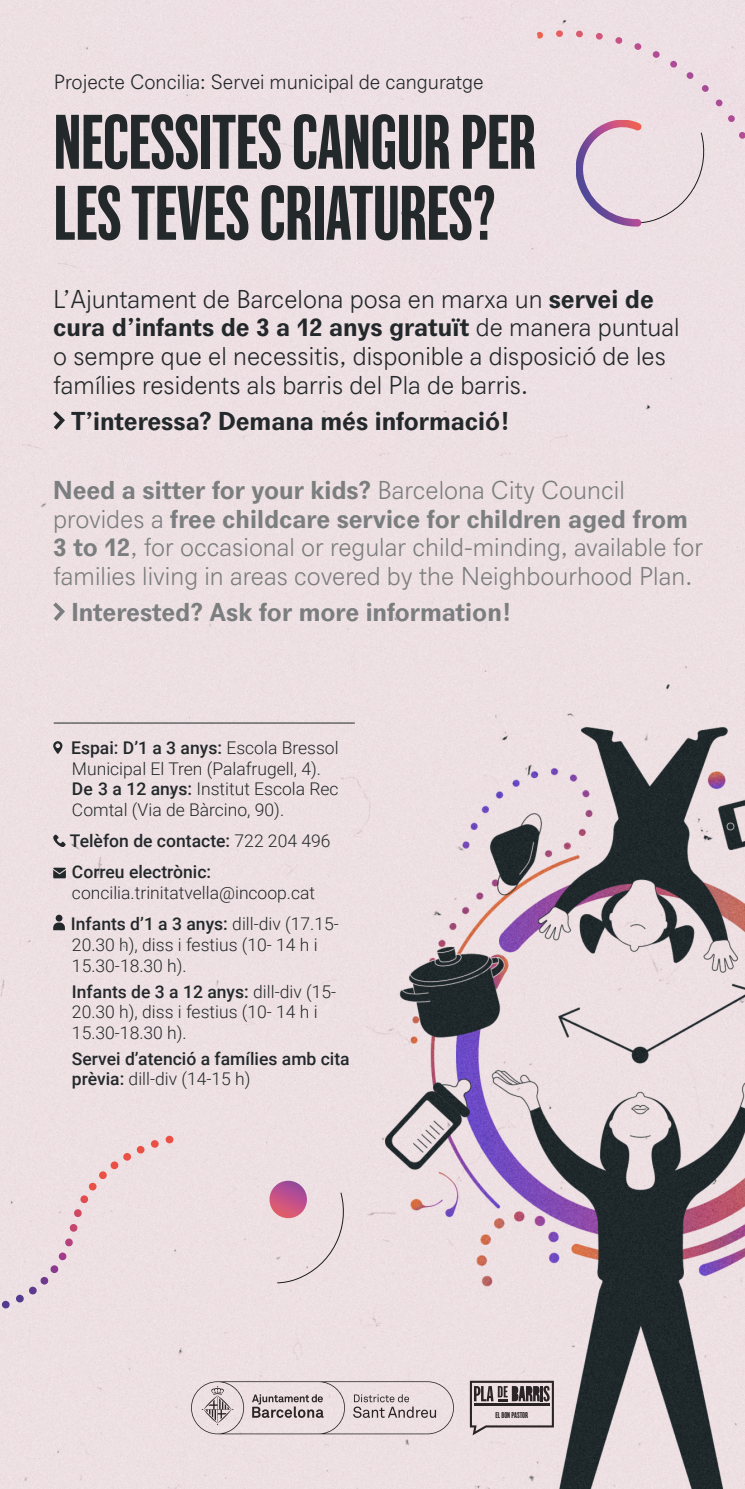
<style>
.page{position:relative;width:745px;height:1489px;background:#fff}
.page>*{position:absolute;margin:0;border:0;box-sizing:border-box;transform-origin:0 0}
.t1{font:67.38px/71px "Industrial Gothic Double Std";color:#23282a}
.t2{font:300 25px/28.8px "Agipo";color:#7b7e7f}
.t3{font:300 25px/28.8px "Agipo";color:#23282a}
.t4{font:700 25px "Agipo";color:#7b7e7f}
.t5{font:700 25px "Agipo";color:#23282a}
.t6{font:300 20px "Agipo";color:#23282a}
.t7{font:300 17.5px/20.6px "Roboto";color:#23282a}
.t8{font:500 17.5px/31.2px "Roboto";color:#23282a}
.t9{font:7.38px "Industrial Gothic Double Std";color:#2a2426}
.s1{font-weight:700}
.s2{font-weight:500}
.s3{font-weight:300}
</style>
<div class="page">
<img style="left:0;top:0;width:744px;height:1488px">
<div style="left:536px;top:30px;width:208px;height:197px;background:#eddfe4"></div>
<svg style="left:269px;top:1180px;width:38px;height:38px"></svg>
<svg style="left:276px;top:1191px;width:74px;height:92px;background:#e5ccd4"></svg>
<div style="left:15px;top:1135px;width:158px;height:167px;background:#ede0e3"></div>
<svg style="left:53px;top:741px;width:9px;height:13px"></svg>
<svg style="left:52px;top:834px;width:14px;height:13px"></svg>
<svg style="left:53px;top:867px;width:13px;height:11px"></svg>
<div style="left:56px;top:914px;width:6px;height:7px;background:#23282a;border-radius:50%"></div>
<svg style="left:53px;top:922px;width:12px;height:8px"></svg>
<svg style="left:469px;top:1380px;width:84px;height:55px;background:#b0a5a8"></svg>
<hr style="left:474px;top:1402px;width:75px;height:2px;background:#2a2426">
<svg style="left:191px;top:1381px;width:262px;height:53px;background:#d5c9cc"></svg>
<hr style="left:54px;top:722px;width:300px;height:1px;background:#22282a">
<svg style="left:49px;top:407px;width:19px;height:27px"></svg>
<svg style="left:49px;top:598px;width:19px;height:27px"></svg>
<p class="t6" style="left:54px;top:67px;width:431px">Projecte Concilia: Servei municipal de canguratge</p>
<h1 class="t1" style="left:54px;top:108px;width:483px">NECESSITES CANGUR PER<br>LES TEVES CRIATURES?</h1>
<h2 class="t3" style="left:53px;top:282px;width:627px">L’Ajuntament de Barcelona posa en marxa un <span class="s1">servei de cura d’infants de 3 a 12 anys gratuït</span> de manera puntual o sempre que el necessitis, disponible a disposició de les famílies residents als barris del Pla de barris.</h2>
<h2 class="t5" style="left:71px;top:401px;width:440px">T’interessa? Demana més informació!</h2>
<h2 class="t2" style="left:53px;top:473px;width:651px"><span class="s1">Need a sitter for your kids?</span> Barcelona City Council provides a <span class="s1">free childcare service for children aged from 3 to 12</span>, for occasional or regular child-minding, available for families living in areas covered by the Neighbourhood Plan.</h2>
<h2 class="t4" style="left:71px;top:592px;width:441px">Interested? Ask for more information!</h2>
<p class="t7" style="left:71px;top:736px;width:269px"><span class="s2">Espai: D’1 a 3 anys:</span> Escola Bressol Municipal El Tren (Palafrugell, 4).<br><span class="s2">De 3 a 12 anys:</span> Institut Escola Rec Comtal (Via de Bàrcino, 90).</p>
<p class="t8" style="left:70px;top:824px;width:262px">Telèfon de contacte: <span class="s3">722 204 496<br></span>Correu electrònic:</p>
<p class="t7" style="left:71px;top:876px;width:269px;line-height:31.2px">concilia.trinitatvella@incoop.cat<br><span class="s2">Infants d’1 a 3 anys:</span> dill-div (17.15-</p>
<p class="t7" style="left:72px;top:933px;width:247px">20.30 h), diss i festius (10- 14 h i<br>15.30-18.30 h).</p>
<p class="t7" style="left:72px;top:980px;width:265px"><span class="s2">Infants de 3 a 12 anys:</span> dill-div (15-<br>20.30 h), diss i festius (10- 14 h i<br>15.30-18.30 h).</p>
<p class="t8" style="left:72px;top:1047px;width:279px;line-height:20.6px">Servei d’atenció a famílies amb cita prèvia: <span class="s3">dill-div (14-15 h)</span></p>
<p class="t9" style="left:495px;top:1411px;width:34px">EL BON PASTOR</p>
</div>
